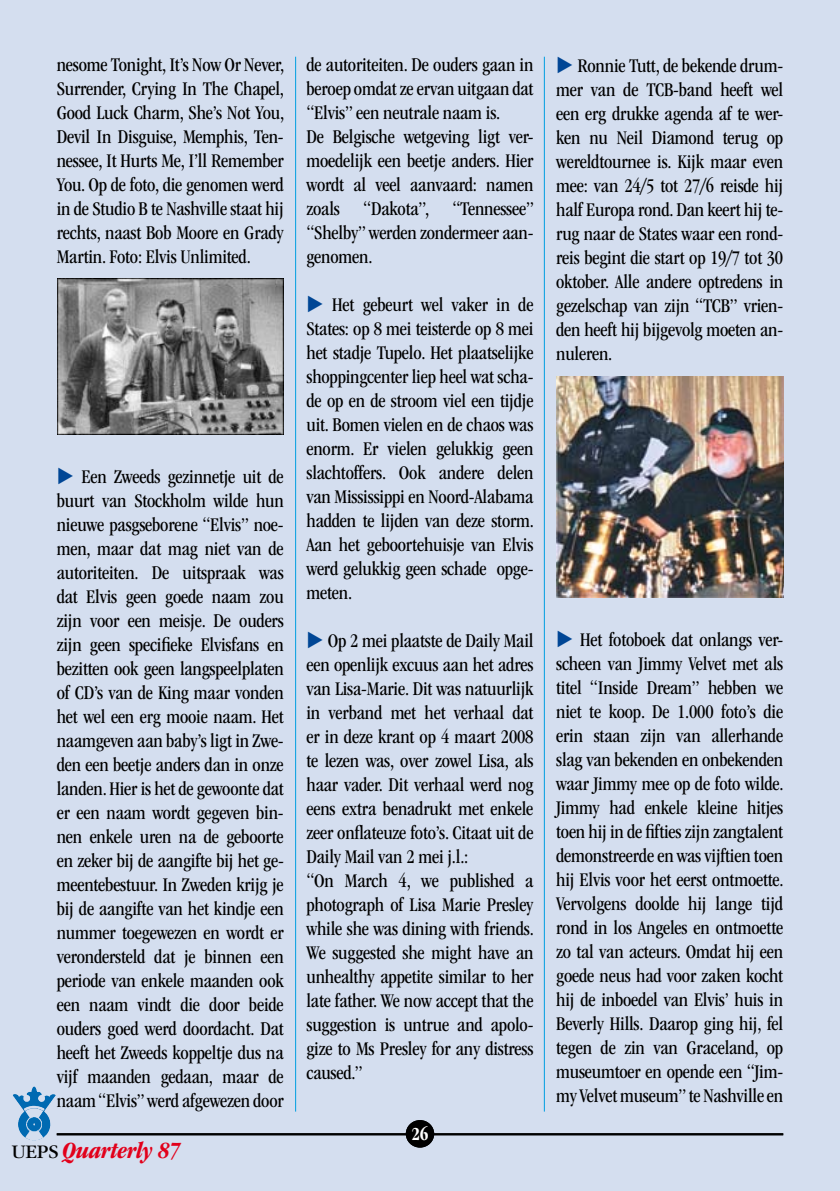
<style>
.page{position:relative;width:840px;height:1191px;background:#fff}
.page>*{position:absolute;margin:0;border:0;box-sizing:border-box;transform-origin:0 0}
.t1{font:italic 700 condensed 24px "ITC Garamond Std";letter-spacing:-.01em;color:#e2001a}
.t2{font:condensed 20px/24px "ITC Garamond Std";letter-spacing:-.01em;color:#000;text-align:justify}
.t3{font:700 condensed 19px "ITC Garamond Std";color:#fff}
.s1{color:#004695}
.s2{font-weight:400;font-style:normal;font-stretch:normal;font-size:20px;color:#000}
</style>
<div class="page">
<div style="left:0;top:0;width:839px;height:1191px;background:#d4deef"></div>
<img style="left:13px;top:1086px;width:43px;height:54px">
<hr style="left:295px;top:57px;width:1px;height:1054px;background:#009ee0">
<hr style="left:543px;top:57px;width:1px;height:1054px;background:#009ee0">
<hr style="left:57px;top:1133px;width:725px;height:2px;background:#000">
<div style="left:405px;top:1120px;width:29px;height:27px;background:#000;border-radius:50%"></div>
<img style="left:57px;top:279px;width:226px;height:155px">
<img style="left:556px;top:376px;width:226px;height:221px">
<p class="t2" style="left:57px;top:53px;width:229px">nesome Tonight, It’s Now Or Never, Surrender, Crying In The Chapel, Good Luck Charm, She’s Not You, Devil In Disguise, Memphis, Ten&shy;nessee, It Hurts Me, I’ll Remember You. Op de foto, die genomen werd in de Studio B te Nashville staat hij rechts, naast Bob Moore en Grady Martin. Foto: Elvis Unlimited.</p>
<p class="t2" style="left:57px;top:464px;width:228px"><span class="s1">◆</span> Een Zweeds gezinnetje uit de buurt van Stockholm wilde hun nieuwe pasgseborene “Elvis” noe&shy;men, maar dat mag niet van de autoriteiten. De uitspraak was dat Elvis geen goede naam zou zijn voor een meisje. De ouders zijn geen specifieke Elvisfans en bezitten ook geen langspeelplaten of CD’s van de King maar vonden het wel een erg mooie naam. Het naamgeven aan baby’s ligt in Zwe&shy;den een beetje anders dan in onze landen. Hier is het de gewoonte dat er een naam wordt gegeven bin&shy;nen enkele uren na de geboorte en zeker bij de aangifte bij het ge&shy;meentebestuur. In Zweden krijg je bij de aangifte van het kindje een nummer toegewezen en wordt er verondersteld dat je binnen een periode van enkele maanden ook een naam vindt die door beide ouders goed werd doordacht. Dat heeft het Zweeds koppeltje dus na vijf maanden gedaan, maar de naam “Elvis” werd afgewezen door</p>
<p class="t1" style="left:11px;top:1137px;width:171px"><span class="s2">UEPS</span> Quarterly 87</p>
<p class="t2" style="left:306px;top:53px;width:229px;text-align:left">de autoriteiten. De ouders gaan in beroep omdat ze ervan uitgaan dat “Elvis” een neutrale naam is.<br>De Belgische wetgeving ligt ver&shy;moedelijk een beetje anders. Hier wordt al veel aanvaard: namen zoals “Dakota”, “Tennessee” “Shelby” werden zondermeer aan&shy;genomen.</p>
<p class="t2" style="left:306px;top:293px;width:229px"><span class="s1">◆</span> Het gebeurt wel vaker in de States: op 8 mei teisterde op 8 mei het stadje Tupelo. Het plaatselijke shoppingcenter liep heel wat scha&shy;de op en de stroom viel een tijdje uit. Bomen vielen en de chaos was enorm. Er vielen gelukkig geen slachtoffers. Ook andere delen van Mississippi en Noord-Alabama hadden te lijden van deze storm.<br>Aan het geboortehuisje van Elvis werd gelukkig geen schade opge&shy;meten.</p>
<p class="t2" style="left:306px;top:629px;width:229px;text-align:left"><span class="s1">◆</span> Op 2 mei plaatste de Daily Mail een openlijk excuus aan het adres van Lisa-Marie. Dit was natuurlijk in verband met het verhaal dat er in deze krant op 4 maart 2008 te lezen was, over zowel Lisa, als haar vader. Dit verhaal werd nog eens extra benadrukt met enkele zeer onflateuze foto’s. Citaat uit de<br>Daily Mail van 2 mei j.l.:<br>“On March 4, we published a photograph of Lisa Marie Presley while she was dining with friends.<br>We suggested she might have an unhealthy appetite similar to her late father. We now accept that the suggestion is untrue and apolo&shy;gize to Ms Presley for any distress caused.”</p>
<p class="t3" style="left:411px;top:1123px;width:19px">26</p>
<p class="t2" style="left:556px;top:54px;width:228px"><span class="s1">◆</span> Ronnie Tutt, de bekende drum&shy;mer van de TCB-band heeft wel een erg drukke agenda af te wer&shy;ken nu Neil Diamond terug op wereldtournee is. Kijk maar even mee: van 24/5 tot 27/6 reisde hij half Europa rond. Dan keert hij te&shy;rug naar de States waar een rond&shy;reis begint die start op 19/7 tot 30 oktober. Alle andere optredens in gezelschap van zijn “TCB” vrien&shy;den heeft hij bijgevolg moeten an&shy;nuleren.</p>
<p class="t2" style="left:556px;top:627px;width:229px"><span class="s1">◆</span> Het fotoboek dat onlangs ver&shy;scheen van Jimmy Velvet met als titel “Inside Dream” hebben we niet te koop. De 1.000 foto’s die erin staan zijn van allerhande slag van bekenden en onbekenden waar Jimmy mee op de foto wilde.<br>Jimmy had enkele kleine hitjes toen hij in de fifties zijn zangtalent demonstreerde en was vijftien toen hij Elvis voor het eerst ontmoette.<br>Vervolgens doolde hij lange tijd rond in los Angeles en ontmoette zo tal van acteurs. Omdat hij een goede neus had voor zaken kocht hij de inboedel van Elvis’ huis in Beverly Hills. Daarop ging hij, fel tegen de zin van Graceland, op museumtoer en opende een “Jim&shy;my Velvet museum” te Nashville en</p>
</div>
